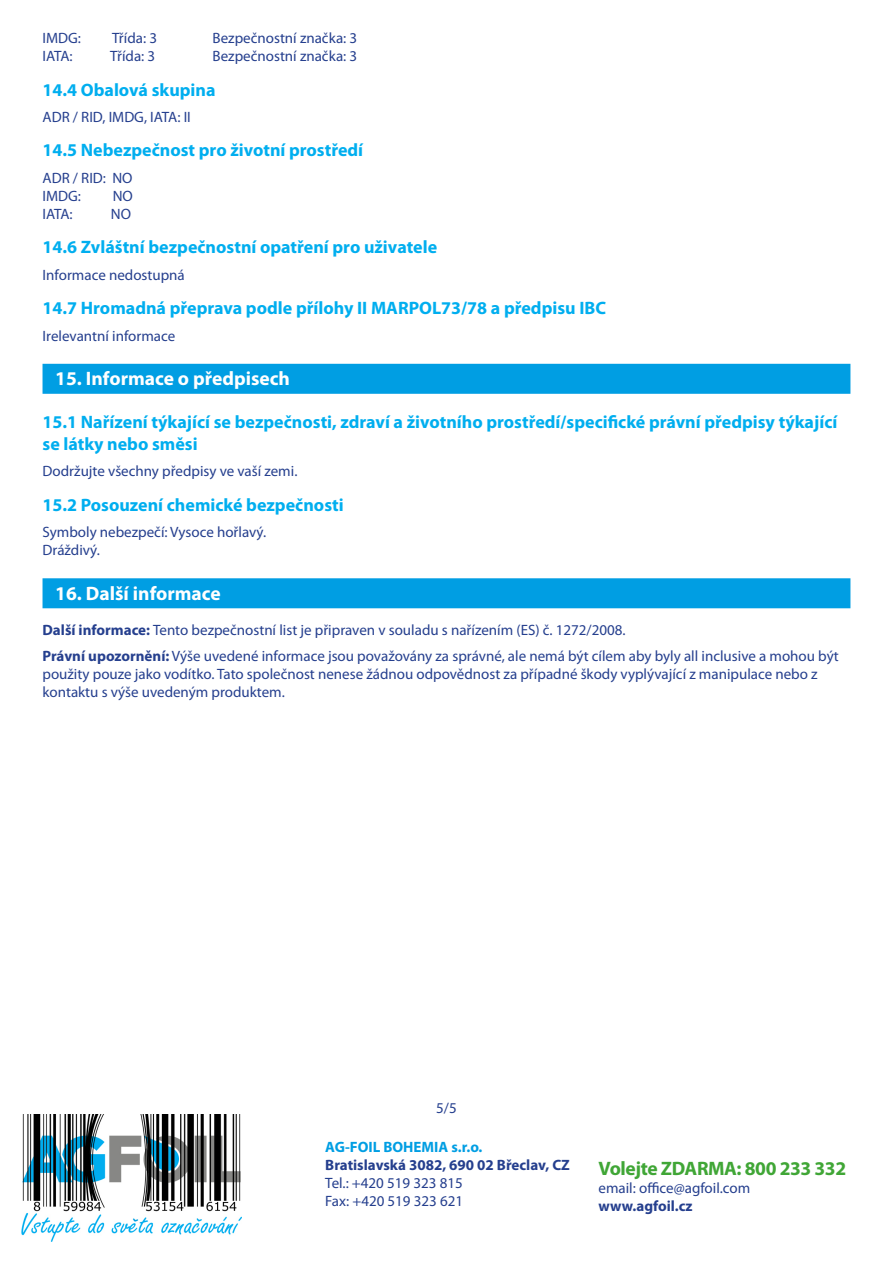
<style>
.page{position:relative;width:893px;height:1263px;background:#fff}
.page>*{position:absolute;margin:0;border:0;box-sizing:border-box;transform-origin:0 0}
.Nadpis3{font:700 19.5px "Myriad Pro";color:#fff}
.t1{font:700 19.5px "Myriad Pro";letter-spacing:-.02em;color:#40a636}
.Nadpis4{font:700 18px/21.6px "Myriad Pro";color:#00aeef}
.t2{font:15px/18px "Myriad Pro";color:#253f8e}
.t3{font:700 15px "Myriad Pro";color:#253f8e}
.t4{font:700 15px "Myriad Pro";color:#009ee3}
.s1{font-weight:700}
</style>
<div class="page">
<img style="left:22px;top:1114px;width:219px;height:128px">
<div style="left:43px;top:364px;width:807px;height:30px;background:#009ee3"></div>
<div style="left:43px;top:578px;width:807px;height:30px;background:#009ee3"></div>
<p class="t2" style="left:43px;top:29px;width:40px">IMDG:</p>
<p class="t2" style="left:112px;top:29px;width:46px">Třída: 3</p>
<p class="t2" style="left:213px;top:29px;width:146px">Bezpečnostní značka: 3</p>
<p class="t2" style="left:43px;top:47px;width:32px">IATA:</p>
<p class="t2" style="left:110px;top:47px;width:46px">Třída: 3</p>
<p class="t2" style="left:213px;top:47px;width:146px">Bezpečnostní značka: 3</p>
<p class="Nadpis4" style="left:43px;top:78px;width:175px">14.4 Obalová skupina</p>
<p class="t2" style="left:43px;top:108px;width:150px">ADR / RID, IMDG, IATA: II</p>
<p class="Nadpis4" style="left:43px;top:139px;width:322px">14.5 Nebezpečnost pro životní prostředí</p>
<p class="t2" style="left:43px;top:169px;width:92px">ADR / RID: NO<br>IMDG:</p>
<p class="t2" style="left:113px;top:187px;width:22px">NO</p>
<p class="t2" style="left:43px;top:205px;width:32px">IATA:</p>
<p class="t2" style="left:111px;top:205px;width:22px">NO</p>
<p class="Nadpis4" style="left:43px;top:236px;width:396px">14.6 Zvláštní bezpečnostní opatření pro uživatele</p>
<p class="t2" style="left:43px;top:265px;width:144px">Informace nedostupná</p>
<p class="Nadpis4" style="left:43px;top:297px;width:565px">14.7 Hromadná přeprava podle přílohy II MARPOL73/78 a předpisu IBC</p>
<p class="t2" style="left:43px;top:326px;width:134px">Irelevantní informace</p>
<p class="Nadpis3" style="left:55px;top:366px;width:236px">15. Informace o předpisech</p>
<p class="Nadpis4" style="left:43px;top:411px;width:796px">15.1 Nařízení týkající se bezpečnosti, zdraví a životního prostředí/specifické právní předpisy týkající se látky nebo směsi</p>
<p class="t2" style="left:43px;top:462px;width:256px">Dodržujte všechny předpisy ve vaší zemi.</p>
<p class="Nadpis4" style="left:43px;top:493px;width:303px">15.2 Posouzení chemické bezpečnosti</p>
<p class="t2" style="left:43px;top:523px;width:225px">Symboly nebezpečí: Vysoce hořlavý.<br>Dráždivý.</p>
<p class="Nadpis3" style="left:55px;top:580px;width:167px">16. Další informace</p>
<p class="t2" style="left:43px;top:620px;width:585px"><span class="s1">Další informace:</span> Tento bezpečnostní list je připraven v souladu s nařízením (ES) č. 1272/2008.</p>
<p class="t2" style="left:43px;top:647px;width:798px"><span class="s1">Právní upozornění:</span> Výše uvedené informace jsou považovány za správné, ale nemá být cílem aby byly all inclusive a mohou být použity pouze jako vodítko. Tato společnost nenese žádnou odpovědnost za případné škody vyplývající z manipulace nebo z kontaktu s výše uvedeným produktem.</p>
<p class="t2" style="left:436px;top:1098px;width:22px">5/5</p>
<p class="t4" style="left:325px;top:1137px;width:159px">AG-FOIL BOHEMIA s.r.o.</p>
<p class="t3" style="left:325px;top:1155px;width:246px">Bratislavská 3082, 690 02 Břeclav, CZ</p>
<p class="t2" style="left:325px;top:1174px;width:139px">Tel.: +420 519 323 815<br>Fax: +420 519 323 621</p>
<h1 class="t1" style="left:598px;top:1156px;width:249px">Volejte ZDARMA: 800 233 332</h1>
<p class="t2" style="left:598px;top:1179px;width:153px">email: office@agfoil.com</p>
<p class="t3" style="left:598px;top:1196px;width:96px">www.agfoil.cz</p>
</div>
